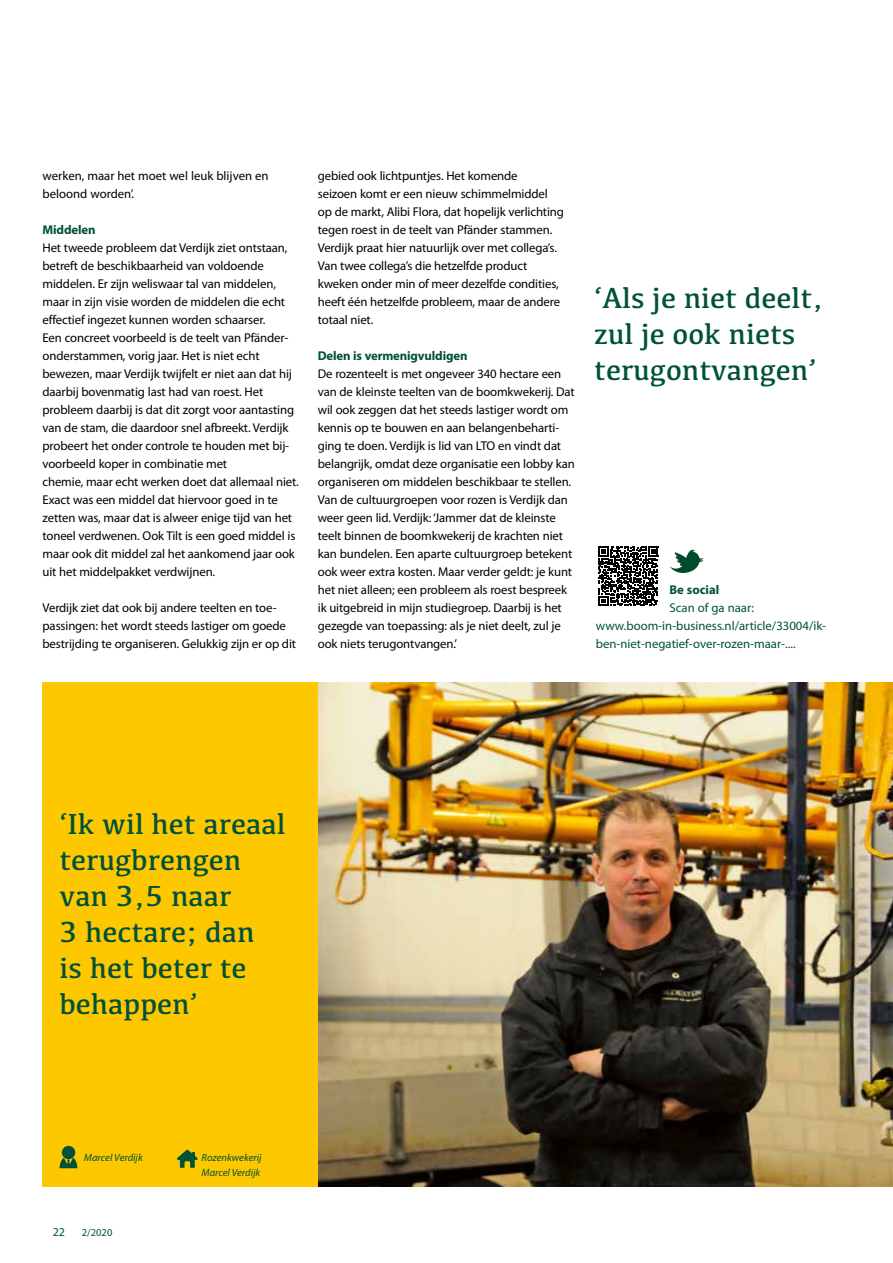
<style>
.page{position:relative;width:893px;height:1263px;background:#fff}
.page>*{position:absolute;margin:0;border:0;box-sizing:border-box;transform-origin:0 0}
.t1{font:30px/36px "Kefa";color:#005139}
.t2{font:12.75px/18px "Myriad Pro";letter-spacing:-.01em;color:#000}
.t3{font:12.75px/18px "Myriad Pro";color:#005139}
.t4{font:700 12.75px "Myriad Pro";letter-spacing:-.01em;color:#005139}
.t5{font:12px "Myriad Pro";color:#005139}
.t6{font:italic 10.5px/15px "Myriad Pro";color:#005139}
.t7{font:10.5px "Myriad Pro";color:#005139}
</style>
<div class="page">
<div style="left:43px;top:682px;width:806px;height:504px;background:#fec800"></div>
<img style="left:319px;top:682px;width:574px;height:504px">
<svg style="left:59px;top:1158px;width:18px;height:10px"></svg>
<div style="left:62px;top:1146px;width:13px;height:13px;background:#005139;border-radius:50%"></div>
<svg style="left:177px;top:1149px;width:21px;height:19px"></svg>
<svg style="left:598px;top:546px;width:60px;height:60px"></svg>
<svg style="left:670px;top:549px;width:33px;height:24px"></svg>
<p class="t2" style="left:43px;top:167px;width:228px">werken, maar het moet wel leuk blijven en beloond worden’.</p>
<p class="t4" style="left:43px;top:221px;width:55px">Middelen</p>
<p class="t2" style="left:43px;top:239px;width:258px">Het tweede probleem dat Verdijk ziet ontstaan, betreft de beschikbaarheid van voldoende middelen. Er zijn weliswaar tal van middelen, maar in zijn visie worden de middelen die echt effectief ingezet kunnen worden schaarser.<br>Een concreet voorbeeld is de teelt van Pfänder&shy;onderstammen, vorig jaar. Het is niet echt bewezen, maar Verdijk twijfelt er niet aan dat hij daarbij bovenmatig last had van roest. Het probleem daarbij is dat dit zorgt voor aantasting van de stam, die daardoor snel afbreekt. Verdijk probeert het onder controle te houden met bij&shy;voorbeeld koper in combinatie met<br>chemie, maar echt werken doet dat allemaal niet.<br>Exact was een middel dat hiervoor goed in te zetten was, maar dat is alweer enige tijd van het toneel verdwenen. Ook Tilt is een goed middel is maar ook dit middel zal het aankomend jaar ook uit het middelpakket verdwijnen.</p>
<p class="t2" style="left:43px;top:599px;width:255px">Verdijk ziet dat ook bij andere teelten en toe&shy;passingen: het wordt steeds lastiger om goede bestrijding te organiseren. Gelukkig zijn er op dit</p>
<p class="t2" style="left:318px;top:167px;width:248px">gebied ook lichtpuntjes. Het komende<br>seizoen komt er een nieuw schimmelmiddel op de markt, Alibi Flora, dat hopelijk verlichting tegen roest in de teelt van Pfänder stammen.<br>Verdijk praat hier natuurlijk over met collega’s.<br>Van twee collega’s die hetzelfde product kweken onder min of meer dezelfde condities, heeft één hetzelfde probleem, maar de andere totaal niet.</p>
<p class="t4" style="left:318px;top:347px;width:151px">Delen is vermenigvuldigen</p>
<p class="t2" style="left:318px;top:365px;width:259px">De rozenteelt is met ongeveer 340 hectare een van de kleinste teelten van de boomkwekerij. Dat wil ook zeggen dat het steeds lastiger wordt om kennis op te bouwen en aan belangenbeharti&shy;ging te doen. Verdijk is lid van LTO en vindt dat belangrijk, omdat deze organisatie een lobby kan organiseren om middelen beschikbaar te stellen.<br>Van de cultuurgroepen voor rozen is Verdijk dan weer geen lid. Verdijk: ‘Jammer dat de kleinste teelt binnen de boomkwekerij de krachten niet kan bundelen. Een aparte cultuurgroep betekent ook weer extra kosten. Maar verder geldt: je kunt het niet alleen; een probleem als roest bespreek ik uitgebreid in mijn studiegroep. Daarbij is het gezegde van toepassing: als je niet deelt, zul je ook niets terugontvangen.’</p>
<h1 class="t1" style="left:594px;top:279px;width:231px">‘Als je niet deelt, zul je ook niets terugontvangen’</h1>
<p class="t4" style="left:669px;top:581px;width:51px">Be social</p>
<p class="t3" style="left:596px;top:599px;width:232px;text-indent:74px">Scan of ga naar: www.boom-in-business.nl/article/33004/ik&shy;ben-niet-negatief-over-rozen-maar-....</p>
<h1 class="t1" style="left:60px;top:805px;width:228px">‘Ik wil het areaal terugbrengen van 3,5 naar<br>3 hectare; dan<br>is het beter te behappen’</h1>
<p class="t6" style="left:84px;top:1150px;width:60px">Marcel Verdijk</p>
<p class="t6" style="left:201px;top:1150px;width:62px">Rozenkwekerij<br>Marcel Verdijk</p>
<p class="t5" style="left:53px;top:1224px;width:14px">22</p>
<p class="t7" style="left:82px;top:1226px;width:32px">2/2020</p>
</div>
